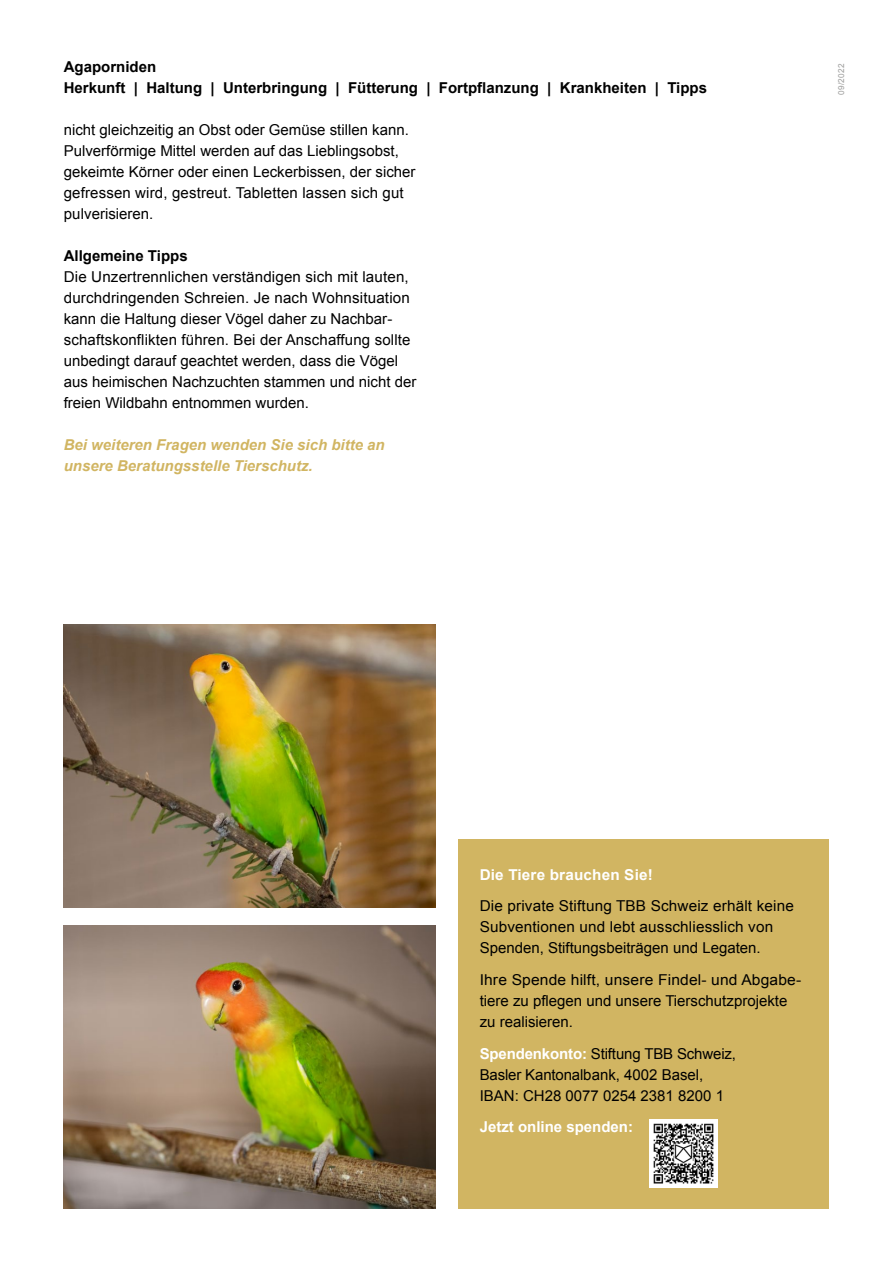
<style>
.page{position:relative;width:893px;height:1263px;background:#fff}
.page>*{position:absolute;margin:0;border:0;box-sizing:border-box;transform-origin:0 0}
.t1{font:15px/21px "Arial";color:#000}
.t2{font:700 15px/21px "Arial";color:#000}
.t3{font:15px/21px "Arial";color:#000;scale:1.04 1}
.t4{font:italic 700 15px/21px "Arial";color:#d1b562}
.t5{font:700 15px "Arial";color:#fff}
.t6{font:8.25px "Arial";letter-spacing:.03em;color:#9d9d9c}
.s1{font-weight:700;color:#fff}
</style>
<div class="page">
<div style="left:458px;top:839px;width:371px;height:370px;background:#d1b562"></div>
<div style="left:649px;top:1119px;width:69px;height:69px;background:#fff"></div>
<img style="left:653px;top:1123px;width:61px;height:61px">
<img style="left:64px;top:925px;width:372px;height:284px">
<img style="left:64px;top:624px;width:372px;height:283px">
<p class="t2" style="left:64px;top:57px;width:645px">Agaporniden<br>Herkunft | Haltung | Unterbringung | Fütterung | Fortpflanzung | Krankheiten | Tipps</p>
<p class="t6" style="left:836px;top:95px;width:33px;rotate:-90deg">09/2022</p>
<p class="t1" style="left:64px;top:120px;width:353px">nicht gleichzeitig an Obst oder Gemüse stillen kann.<br>Pulverförmige Mittel werden auf das Lieblingsobst, gekeimte Körner oder einen Leckerbissen, der sicher gefressen wird, gestreut. Tabletten lassen sich gut pulverisieren.</p>
<p class="t2" style="left:64px;top:246px;width:125px">Allgemeine Tipps</p>
<p class="t1" style="left:64px;top:267px;width:354px">Die Unzertrennlichen verständigen sich mit lauten, durchdringenden Schreien. Je nach Wohnsituation kann die Haltung dieser Vögel daher zu Nachbar&shy;schaftskonflikten führen. Bei der Anschaffung sollte unbedingt darauf geachtet werden, dass die Vögel aus heimischen Nachzuchten stammen und nicht der freien Wildbahn entnommen wurden.</p>
<p class="t4" style="left:64px;top:435px;width:322px">Bei weiteren Fragen wenden Sie sich bitte an unsere Beratungsstelle Tierschutz.</p>
<p class="t5" style="left:480px;top:865px;width:175px">Die Tiere brauchen Sie!</p>
<p class="t1" style="left:480px;top:896px;width:316px">Die private Stiftung TBB Schweiz erhält keine<br>Subventionen und lebt ausschliesslich von<br>Spenden, Stiftungsbeiträgen und Legaten.</p>
<p class="t3" style="left:480px;top:969px;width:310px">Ihre Spende hilft, unsere Findel- und Abgabe&shy;tiere zu pflegen und unsere Tierschutzprojekte zu realisieren.</p>
<p class="t1" style="left:480px;top:1043px;width:258px"><span class="s1">Spendenkonto:</span> Stiftung TBB Schweiz,<br>Basler Kantonalbank, 4002 Basel,<br>IBAN: CH28 0077 0254 2381 8200 1</p>
<p class="t5" style="left:480px;top:1117px;width:155px">Jetzt online spenden:</p>
</div>
